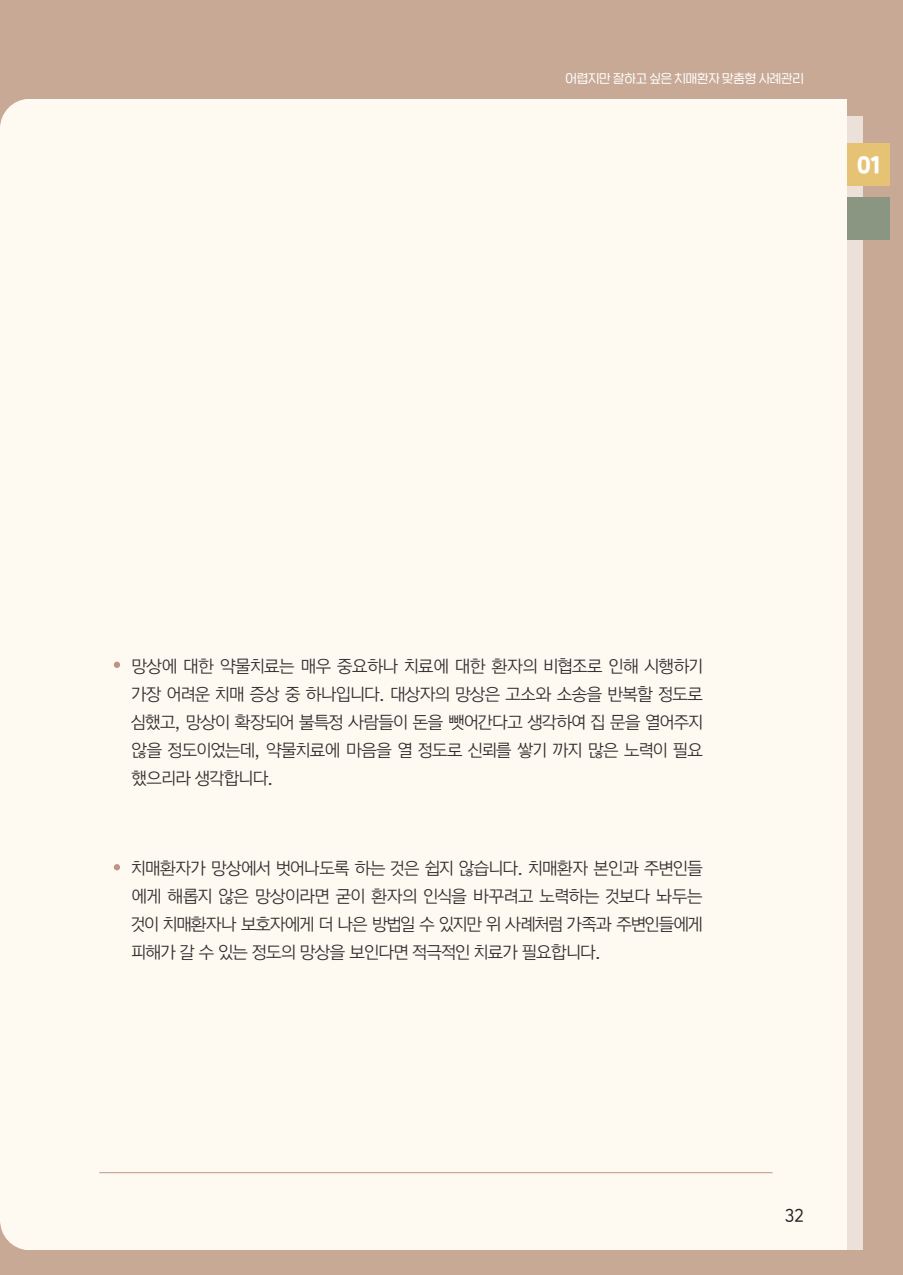
<style>
.page{position:relative;width:903px;height:1275px;background:#fefaf1}
.page>*{position:absolute;margin:0;border:0;box-sizing:border-box;transform-origin:0 0}
.t1{font:21px "SD Nemony 2 e Basic Hv";color:#fff}
.t2{font:17.15px/28px "Tlab Dotum 02 R";letter-spacing:-.025em;color:#312f30;text-align:justify}
.t3{font:15.75px "SD Nemony 2 b Basic Lt";color:#231f20}
.t4{font:12.25px "SD Nemony 2 b Basic Lt";color:#fff}
</style>
<div class="page">
<div style="left:0;top:0;width:903px;height:99px;background:#c8a996"></div>
<div style="left:848px;top:0;width:55px;height:1275px;background:#c8a996"></div>
<div style="left:0;top:1250px;width:903px;height:25px;background:#c8a996"></div>
<svg style="left:0;top:99px;width:25px;height:27px"></svg>
<svg style="left:0;top:1222px;width:25px;height:28px"></svg>
<div style="left:848px;top:117px;width:15px;height:1133px;background:#ece1d8"></div>
<div style="left:848px;top:144px;width:42px;height:42px;background:#e6c374"></div>
<div style="left:848px;top:197px;width:42px;height:43px;background:#8a9582"></div>
<svg style="left:114px;top:662px;width:6px;height:6px"></svg>
<svg style="left:114px;top:864px;width:6px;height:6px"></svg>
<hr style="left:99px;top:1172px;width:673px;height:1px;background:#bc9682">
<p class="t4" style="left:565px;top:69px;width:240px">어렵지만 잘하고 싶은 치매환자 맞춤형 사례관리</p>
<p class="t1" style="left:857px;top:148px;width:25px">01</p>
<p class="t2" style="left:132px;top:651px;width:573px">망상에 대한 약물치료는 매우 중요하나 치료에 대한 환자의 비협조로 인해 시행하기 가장 어려운 치매 증상 중 하나입니다. 대상자의 망상은 고소와 소송을 반복할 정도로 심했고, 망상이 확장되어 불특정 사람들이 돈을 뺏어간다고 생각하여 집 문을 열어주지 않을 정도이었는데, 약물치료에 마음을 열 정도로 신뢰를 쌓기 까지 많은 노력이 필요 했으리라 생각합니다.</p>
<p class="t2" style="left:132px;top:853px;width:573px">치매환자가 망상에서 벗어나도록 하는 것은 쉽지 않습니다. 치매환자 본인과 주변인들 에게 해롭지 않은 망상이라면 굳이 환자의 인식을 바꾸려고 노력하는 것보다 놔두는 것이 치매환자나 보호자에게 더 나은 방법일 수 있지만 위 사례처럼 가족과 주변인들에게 피해가 갈 수 있는 정도의 망상을 보인다면 적극적인 치료가 필요합니다.</p>
<p class="t3" style="left:785px;top:1203px;width:20px">32</p>
</div>
